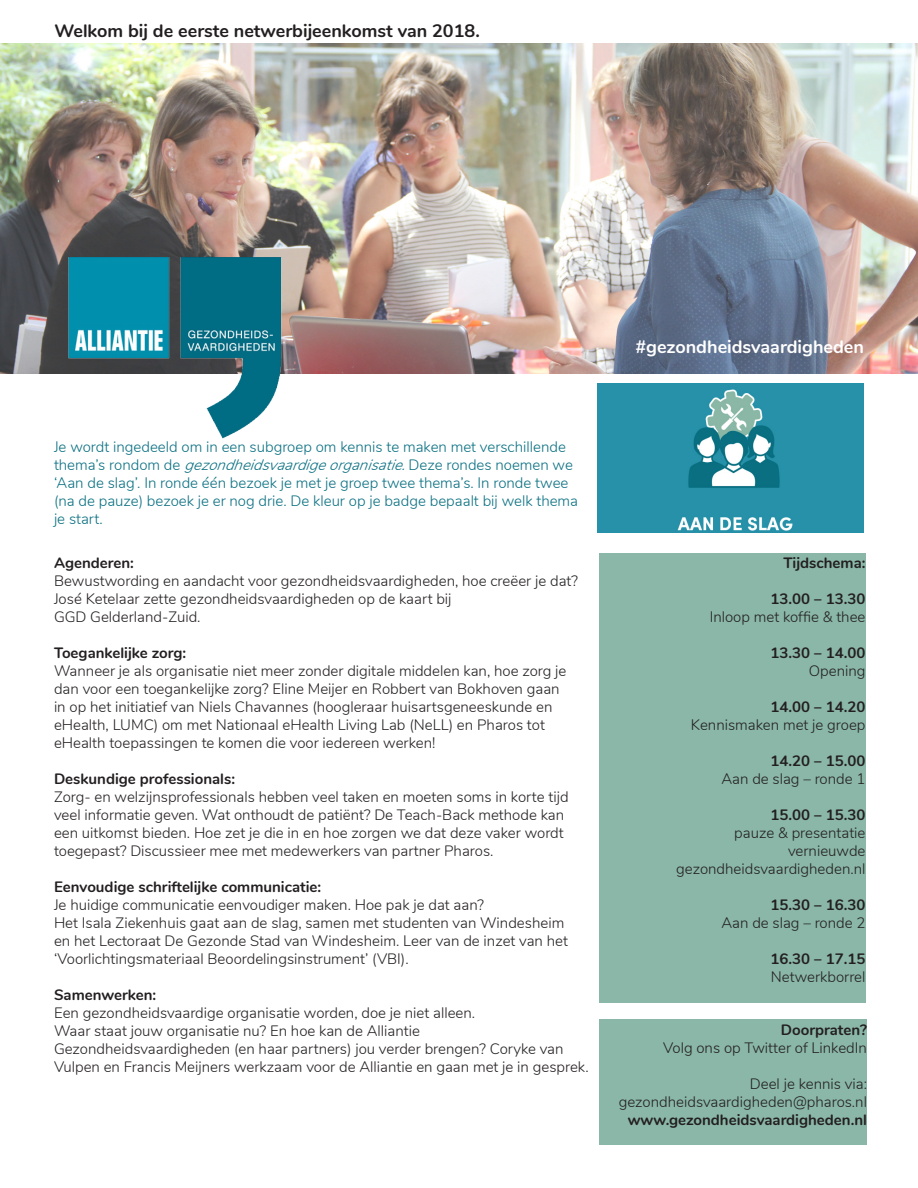
<style>
.page{position:relative;width:918px;height:1188px;background:#fff}
.page>*{position:absolute;margin:0;border:0;box-sizing:border-box;transform-origin:0 0}
.t1{font:700 18px "Nunito";color:#231f20}
.t2{font:700 18px "Nunito";color:#fff}
.t3{font:300 15px/18px "Nunito";color:#231f20}
.t4{font:300 15px/18px "Nunito";color:#096f81}
.t5{font:700 15px/18px "Nunito";color:#231f20;text-align:right}
.s1{font-style:italic}
.s2{font-weight:700}
.s3{font-weight:300}
</style>
<div class="page">
<img style="left:0;top:43px;width:918px;height:330px">
<div style="left:599px;top:553px;width:267px;height:450px;background:#8ab7a7"></div>
<div style="left:599px;top:1020px;width:268px;height:125px;background:#8ab7a7"></div>
<img style="left:598px;top:384px;width:266px;height:149px">
<img style="left:57px;top:226px;width:236px;height:213px">
<p class="t1" style="left:55px;top:17px;width:427px">Welkom bij de eerste netwerbijeenkomst van 2018.</p>
<p class="t2" style="left:635px;top:333px;width:230px">#gezondheidsvaardigheden</p>
<p class="t4" style="left:54px;top:437px;width:526px">Je wordt ingedeeld om in een subgroep om kennis te maken met verschillende<br>t h e m a ’ s r o n d o m d e <span class="s1">gezondheidsvaardigeorganisatie.</span>D e z e r o n d e s n o e m e n w e ‘Aan de slag’. In ronde één bezoek je met je groep twee thema’s. In ronde twee (na de pauze) bezoek je er nog drie. De kleur op je badge bepaalt bij welk thema je start.</p>
<p class="t5" style="left:54px;top:553px;width:81px">Agenderen:</p>
<p class="t3" style="left:54px;top:571px;width:526px">Bewustwording en aandacht voor gezondheidsvaardigheden, hoe creëer je dat?<br>José Ketelaar zette gezondheidsvaardigheden op de kaart bij<br>GGD Gelderland-Zuid.</p>
<p class="t3" style="left:54px;top:643px;width:514px"><span class="s2">Toegankelijke zorg:<br></span>Wanneer je als organisatie niet meer zonder digitale middelen kan, hoe zorg je dan voor een toegankelijke zorg? Eline Meijer en Robbert van Bokhoven gaan in op het initiatief van Niels Chavannes (hoogleraar huisartsgeneeskunde en eHealth, LUMC) om met Nationaal eHealth Living Lab (NeLL) en Pharos tot eHealth toepassingen te komen die voor iedereen werken!</p>
<p class="t5" style="left:54px;top:769px;width:183px">Deskundige professionals:</p>
<p class="t3" style="left:54px;top:787px;width:516px">Zorg- en welzijnsprofessionals hebben veel taken en moeten soms in korte tijd veel informatie geven. Wat onthoudt de patiënt? De Teach-Back methode kan een uitkomst bieden. Hoe zet je die in en hoe zorgen we dat deze vaker wordt toegepast? Discussieer mee met medewerkers van partner Pharos.</p>
<p class="t5" style="left:54px;top:877px;width:269px">Eenvoudige schriftelijke communicatie:</p>
<p class="t3" style="left:54px;top:895px;width:516px">Je huidige communicatie eenvoudiger maken. Hoe pak je dat aan?<br>Het Isala Ziekenhuis gaat aan de slag, samen met studenten van Windesheim en het Lectoraat De Gezonde Stad van Windesheim. Leer van de inzet van het ‘Voorlichtingsmateriaal Beoordelingsinstrument’ (VBI).</p>
<p class="t5" style="left:54px;top:985px;width:104px">Samenwerken:</p>
<p class="t3" style="left:54px;top:1003px;width:536px">Een gezondheidsvaardige organisatie worden, doe je niet alleen.<br>Waar staat jouw organisatie nu? En hoe kan de Alliantie Gezondheidsvaardigheden (en haar partners) jou verder brengen? Coryke van Vulpen en Francis Meijners werkzaam voor de Alliantie en gaan met je in gesprek.</p>
<p class="t5" style="left:783px;top:553px;width:84px">Tijdschema:</p>
<p class="t3" style="left:710px;top:589px;width:157px;text-align:right"><span class="s2">13.00 – 13.30<br></span>Inloop met koffie &amp; thee</p>
<p class="t5" style="left:770px;top:643px;width:97px">13.30 – 14.00<br><span class="s3">Opening</span></p>
<p class="t3" style="left:691px;top:697px;width:176px;text-align:right"><span class="s2">14.00 – 14.20<br></span>Kennismaken met je groep</p>
<p class="t3" style="left:721px;top:751px;width:146px;text-align:right"><span class="s2">14.20 – 15.00<br></span>Aan de slag – ronde 1</p>
<p class="t3" style="left:734px;top:805px;width:133px;text-align:right"><span class="s2">15.00 – 15.30 </span>pauze &amp; presentatie vernieuwde</p>
<p class="t3" style="left:676px;top:859px;width:191px">gezondheidsvaardigheden.nl</p>
<p class="t3" style="left:721px;top:895px;width:146px;text-align:right"><span class="s2">15.30 – 16.30<br></span>Aan de slag – ronde 2</p>
<p class="t3" style="left:770px;top:949px;width:97px"><span class="s2">16.30 – 17.15<br></span>Netwerkborrel</p>
<p class="t5" style="left:781px;top:1020px;width:88px">Doorpraten?</p>
<p class="t3" style="left:663px;top:1038px;width:205px">Volg ons op Twitter of LinkedIn</p>
<p class="t3" style="left:750px;top:1074px;width:119px">Deel je kennis via:</p>
<p class="t3" style="left:619px;top:1092px;width:250px">gezondheidsvaardigheden@pharos.nl</p>
<p class="t5" style="left:628px;top:1110px;width:241px">www.gezondheidsvaardigheden.nl</p>
</div>
